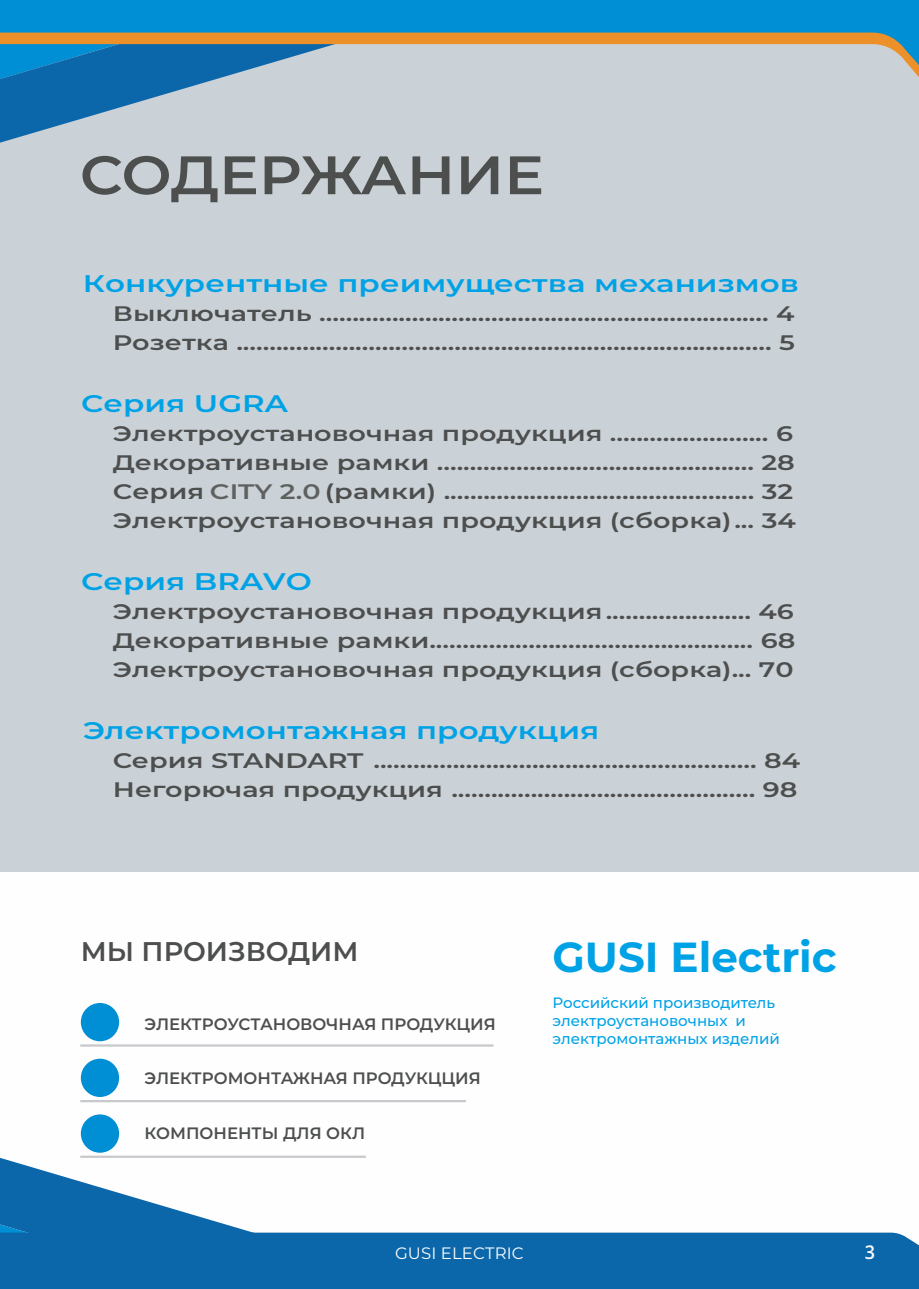
<style>
.page{position:relative;width:919px;height:1289px;background:#fff}
.page>*{position:absolute;margin:0;border:0;box-sizing:border-box;transform-origin:0 0}
.t1{font:600 54px "Montserrat";color:#4d4e4e;scale:1.1 1}
.t2{font:700 42px "Montserrat";color:#00a2e6}
.t3{font:600 27px "Montserrat";color:#4d4e4e}
.t4{font:600 24px "Montserrat";color:#00a2e6;scale:1.29 1}
.t5{font:600 21px/29px "Montserrat";color:#4d4e4e;scale:1.29 1}
.t6{font:600 18.9px "Open Sans";color:#fefefe;scale:.95 1}
.t7{font:600 16.5px "Montserrat";color:#4d4e4e}
.t8{font:16.5px "Montserrat";letter-spacing:.01em;color:#fefefe}
.t9{font:500 15px/18px "Montserrat";color:#00a2e6}
.s1{color:#5f6161}
</style>
<div class="page">
<div style="left:0;top:0;width:918px;height:1288px;background:#cbd2d7"></div>
<div style="left:0;top:872px;width:918px;height:416px;background:#fefefe"></div>
<svg style="left:0;top:77px;width:223px;height:66px"></svg>
<svg style="left:0;top:1157px;width:366px;height:75px"></svg>
<div style="left:81px;top:1002px;width:38px;height:39px;background:#008ed4;border-radius:50%"></div>
<div style="left:81px;top:1058px;width:38px;height:38px;background:#008ed4;border-radius:50%"></div>
<div style="left:81px;top:1114px;width:38px;height:38px;background:#008ed4;border-radius:50%"></div>
<hr style="left:80px;top:1044px;width:413px;height:2px;background:#c7c9cc">
<hr style="left:80px;top:1099px;width:386px;height:3px;background:#c7c9cc">
<hr style="left:80px;top:1155px;width:286px;height:2px;background:#c7c9cc">
<svg style="left:0;top:65px;width:918px;height:12px"></svg>
<svg style="left:0;top:0;width:918px;height:65px;fill:#008ed4"></svg>
<div style="left:0;top:1232px;width:918px;height:56px;background:#0b66aa"></div>
<h1 class="t1" style="left:80px;top:142px;width:423px">СОДЕРЖАНИЕ</h1>
<p class="t4" style="left:83px;top:268px;width:556px">Конкурентные преимущества механизмов</p>
<p class="t5" style="left:113px;top:299px;width:530px">Выключатель .................................................................... 4<br>Розетка ................................................................................. 5</p>
<p class="t4" style="left:81px;top:388px;width:162px">Серия UGRA</p>
<p class="t5" style="left:113px;top:419px;width:531px">Электроустановочная продукция ........................ 6<br>Декоративные рамки ................................................ 28<br>Серия <span class="s1">CITY 2.0</span> (рамки) ............................................... 32<br>Электроустановочная продукция (сборка)... 34</p>
<p class="t4" style="left:81px;top:566px;width:180px">Серия BRAVO</p>
<p class="t5" style="left:113px;top:597px;width:530px;text-align:justify">Электроустановочная продукция...................... 46<br>Декоративные рамки................................................. 68<br>Электроустановочная продукция (сборка)... 70</p>
<p class="t4" style="left:83px;top:715px;width:401px">Электромонтажная продукция</p>
<p class="t5" style="left:113px;top:746px;width:534px">Серия STANDART .......................................................... 84<br>Негорючая продукция .............................................. 98</p>
<p class="t3" style="left:81px;top:934px;width:279px">МЫ ПРОИЗВОДИМ</p>
<h2 class="t2" style="left:552px;top:931px;width:285px">GUSI Electric</h2>
<p class="t9" style="left:552px;top:993px;width:229px">Российский производитель электроустановочных и электромонтажных изделий</p>
<p class="t7" style="left:145px;top:1013px;width:352px">ЭЛЕКТРОУСТАНОВОЧНАЯ ПРОДУКЦИЯ</p>
<p class="t7" style="left:145px;top:1068px;width:338px">ЭЛЕКТРОМОНТАЖНАЯ ПРОДУКЦЦИЯ</p>
<p class="t7" style="left:145px;top:1123px;width:222px">КОМПОНЕНТЫ ДЛЯ ОКЛ</p>
<p class="t8" style="left:395px;top:1243px;width:130px">GUSI ELECTRIC</p>
<p class="t6" style="left:864px;top:1244px;width:12px">3</p>
</div>
